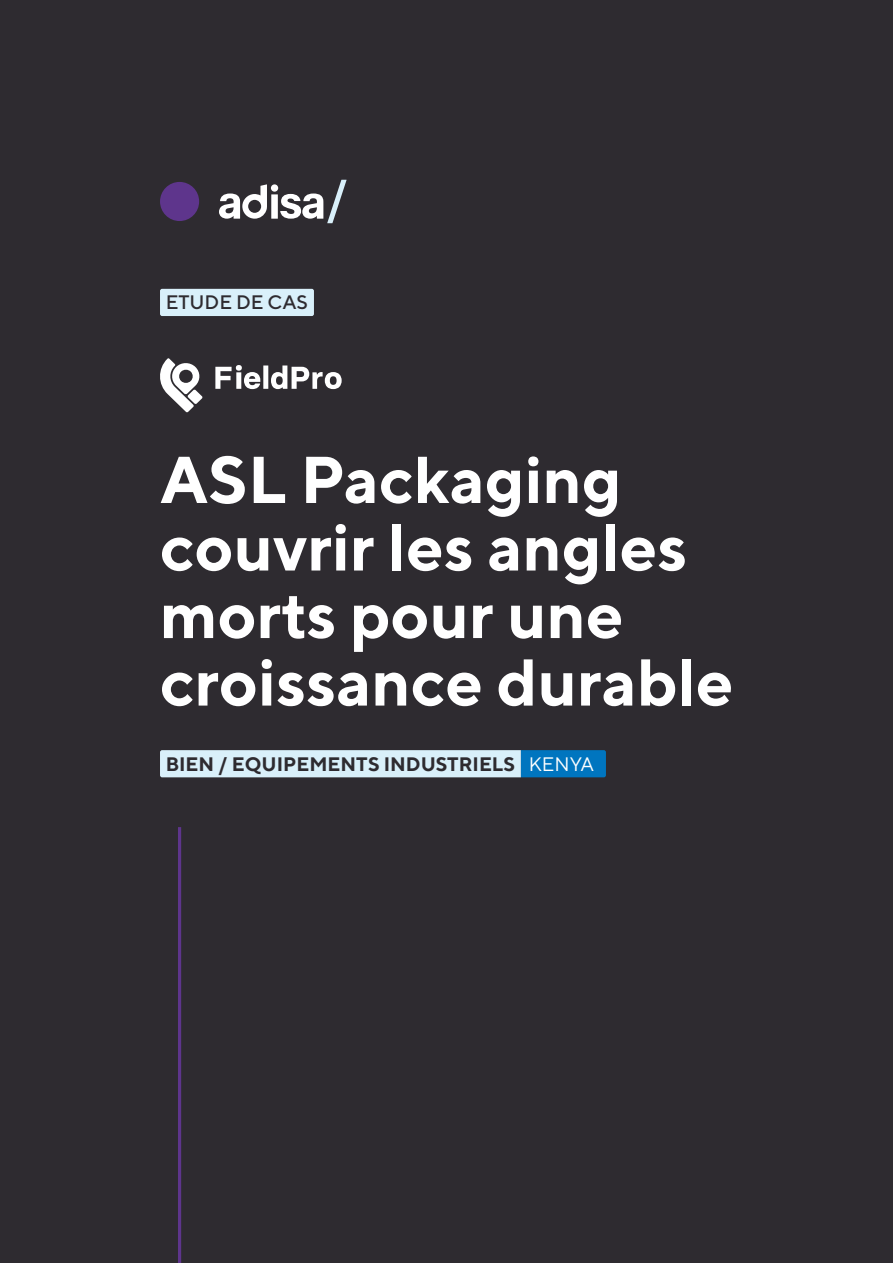
<style>
.page{position:relative;width:893px;height:1263px;background:#2e2b30}
.page>*{position:absolute;margin:0;border:0;box-sizing:border-box;transform-origin:0 0}
.t1{font:700 66px/67.5px "TT Norms";color:#fff}
.t2{font:700 19.5px "TT Norms";color:#2e2b30}
.t3{font:500 19.5px "TT Norms";color:#2e2b30}
.s1{font-weight:400;color:#fff}
</style>
<div class="page">
<div style="left:160px;top:182px;width:39px;height:39px;background:#5e358c;border-radius:50%"></div>
<hr style="left:178px;top:827px;width:3px;height:436px;background:#5e358c">
<div style="left:271px;top:194px;width:7px;height:25px;background:#fff"></div>
<div style="left:271px;top:184px;width:7px;height:8px;background:#fff;border-radius:50%"></div>
<svg style="left:219px;top:184px;width:48px;height:35px"></svg>
<svg style="left:280px;top:180px;width:67px;height:43px"></svg>
<div style="left:160px;top:289px;width:154px;height:27px;background:#d9f0fa;border-radius:2px"></div>
<svg style="left:160px;top:750px;width:446px;height:27px;background:#aed7ed"></svg>
<svg style="left:160px;top:358px;width:43px;height:54px"></svg>
<svg style="left:215px;top:365px;width:127px;height:24px"></svg>
<p class="t3" style="left:166px;top:290px;width:144px">ETUDE DE CAS</p>
<p class="t1" style="left:160px;top:444px;width:575px">ASL Packaging couvrir les angles morts pour une croissance durable</p>
<p class="t2" style="left:166px;top:751px;width:430px">BIEN / EQUIPEMENTS INDUSTRIELS <span class="s1">KENYA</span></p>
</div>
